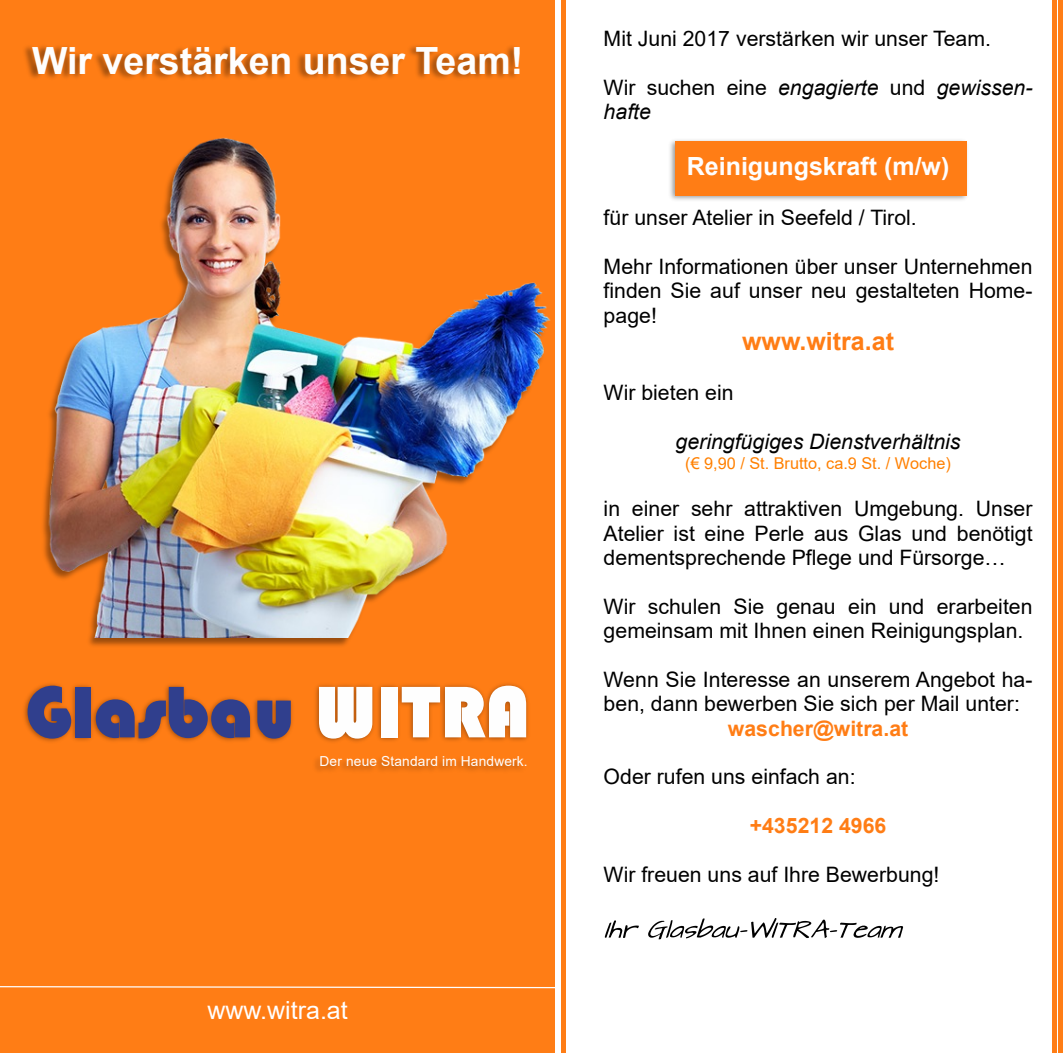
<style>
.page{position:relative;width:1063px;height:1053px;background:#fff}
.page>*{position:absolute;margin:0;border:0;box-sizing:border-box;transform-origin:0 0}
.t1{font:700 37.5px "Arial";color:#fefefe}
.t2{font:700 25px "Arial";color:#fefefe}
.t3{font:700 25px "Arial";color:#ff7d15}
.t4{font:25px "Arial";color:#fff}
.t5{font:21.25px/24.4px "Arial";color:#000;text-align:justify}
.t6{font:italic 21.25px/24.4px "Arial";color:#000}
.t7{font:700 21.25px "Arial";color:#ff7d15}
.t8{font:16.25px "Arial";color:#ff8000}
.t9{font:13.75px "Arial";letter-spacing:.01em;color:#fefefe}
.s1{font-style:normal}
</style>
<div class="page">
<div style="left:0;top:0;width:555px;height:1052px;background:#ff7d15"></div>
<img style="left:23px;top:683px;width:505px;height:59px">
<svg style="left:28px;top:685px;width:43px;height:53px"></svg>
<div style="left:76px;top:686px;width:15px;height:51px;background:#303f8d"></div>
<svg style="left:96px;top:686px;width:154px;height:52px"></svg>
<svg style="left:257px;top:700px;width:34px;height:38px"></svg>
<svg style="left:319px;top:686px;width:53px;height:52px;background:#f8ebe1"></svg>
<div style="left:381px;top:686px;width:16px;height:51px;background:#fefefe"></div>
<svg style="left:402px;top:685px;width:124px;height:52px;background:#f7d3b7"></svg>
<img style="left:670px;top:140px;width:297px;height:60px">
<div style="left:675px;top:141px;width:291px;height:54px;background:#ff7d15"></div>
<img style="left:24px;top:46px;width:493px;height:33px">
<img style="left:42px;top:490px;width:308px;height:156px">
<img style="left:45px;top:137px;width:506px;height:500px">
<svg style="left:605px;top:920px;width:34px;height:17px"></svg>
<svg style="left:648px;top:918px;width:255px;height:21px"></svg>
<svg style="left:0;top:986px;width:555px;height:2px"></svg>
<div style="left:1058px;top:0;width:5px;height:1052px;background:#ff7d15"></div>
<div style="left:1052px;top:0;width:5px;height:1052px;background:#ff7d15"></div>
<div style="left:561px;top:0;width:5px;height:1052px;background:#ff7d15"></div>
<h1 class="t1" style="left:32px;top:46px;width:493px">Wir verstärken unser Team!</h1>
<p class="t9" style="left:320px;top:755px;width:210px">Der neue Standard im Handwerk.</p>
<p class="t4" style="left:207px;top:1001px;width:142px">www.witra.at</p>
<p class="t5" style="left:604px;top:28px;width:389px">Mit Juni 2017 verstärken wir unser Team.</p>
<p class="t6" style="left:604px;top:77px;width:430px"><span class="s1">Wir suchen eine</span> engagierte <span class="s1">und</span> gewissen&shy;hafte</p>
<p class="t2" style="left:687px;top:157px;width:264px">Reinigungskraft (m/w)</p>
<p class="t5" style="left:604px;top:207px;width:315px">für unser Atelier in Seefeld / Tirol.</p>
<p class="t5" style="left:604px;top:256px;width:430px">Mehr Informationen über unser Unternehmen finden Sie auf unser neu gestalteten Home&shy;page!</p>
<p class="t3" style="left:742px;top:332px;width:153px">www.witra.at</p>
<p class="t5" style="left:604px;top:382px;width:131px">Wir bieten ein</p>
<p class="t6" style="left:676px;top:431px;width:287px">geringfügiges Dienstverhältnis</p>
<p class="t8" style="left:685px;top:457px;width:267px">(€ 9,90 / St. Brutto, ca.9 St. / Woche)</p>
<p class="t5" style="left:604px;top:498px;width:430px">in einer sehr attraktiven Umgebung. Unser Atelier ist eine Perle aus Glas und benötigt dementsprechende Pflege und Fürsorge…</p>
<p class="t5" style="left:604px;top:596px;width:430px">Wir schulen Sie genau ein und erarbeiten gemeinsam mit Ihnen einen Reinigungsplan.</p>
<p class="t5" style="left:604px;top:669px;width:430px">Wenn Sie Interesse an unserem Angebot ha&shy;ben, dann bewerben Sie sich per Mail unter:</p>
<p class="t7" style="left:728px;top:720px;width:182px">wascher@witra.at</p>
<p class="t5" style="left:604px;top:766px;width:253px">Oder rufen uns einfach an:</p>
<p class="t7" style="left:750px;top:817px;width:138px">+435212 4966</p>
<p class="t5" style="left:604px;top:864px;width:337px">Wir freuen uns auf Ihre Bewerbung!</p>
</div>
